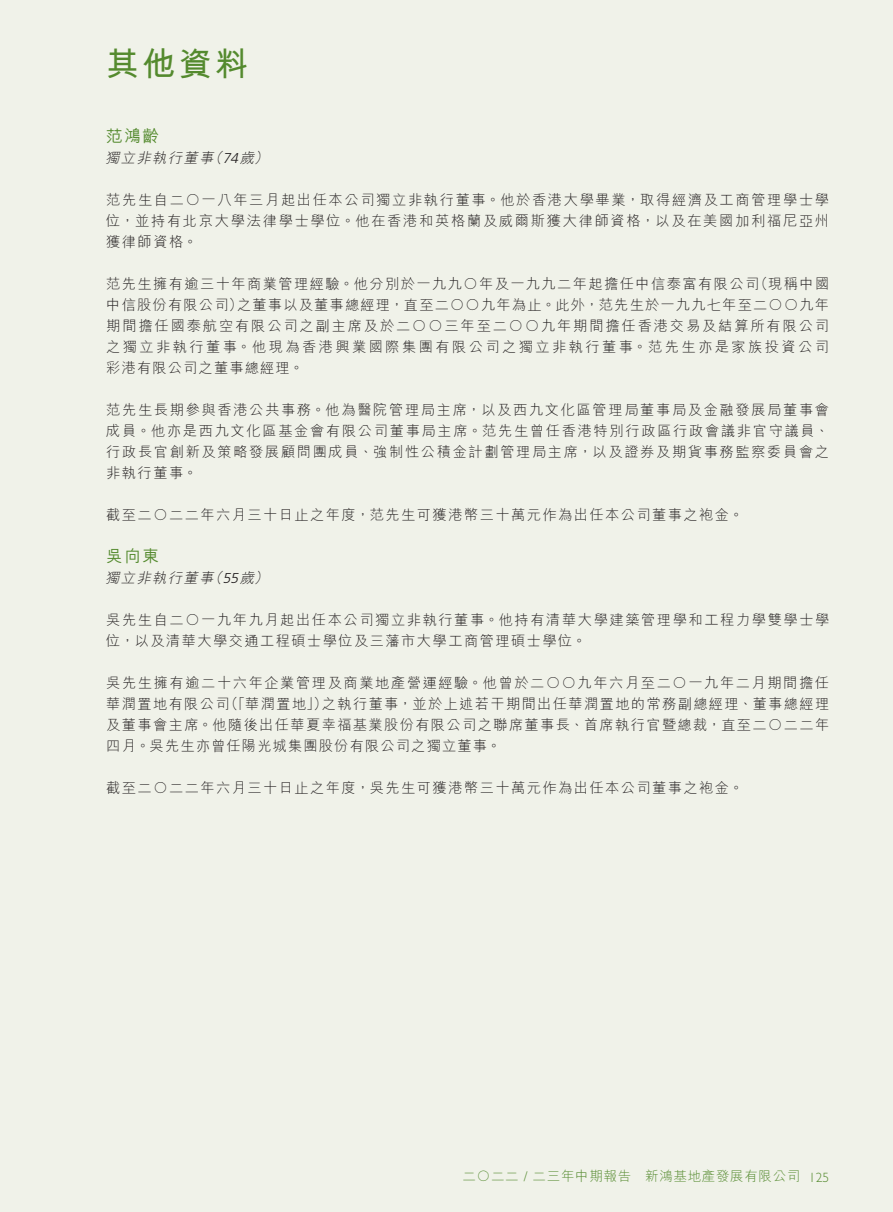
<style>
.page{position:relative;width:893px;height:1212px;background:#f0f2e9}
.page>*{position:absolute;margin:0;border:0;box-sizing:border-box;transform-origin:0 0}
.t1{font:700 33px "M Hei HK";color:#548a2e}
._02_H2{font:500 16.5px "M Hei HK";letter-spacing:.1em;color:#548a2e}
._00_Body_Text{font:300 14.25px/21px "M Hei HK";letter-spacing:.1em;color:#231f20;text-align:justify}
._00_Body_Text-2{font:italic 300 14.25px "M Hei HK";color:#231f20}
.t2{font:300 13.5px "M Hei HK";letter-spacing:.05em;color:#548a2e}
.t3{font:300 13.5px "Gill Sans Std";color:#548a2e}
.s1{font-family:"Frutiger LT Std"}
</style>
<div class="page">
<h1 class="t1" style="left:106px;top:40px;width:143px">其他資料</h1>
<p class="_02_H2" style="left:106px;top:124px;width:54px">范鴻齡</p>
<p class="_00_Body_Text-2" style="left:105px;top:151px;width:167px">獨立非執行董事（<span class="s1">74</span>歲）</p>
<p class="_00_Body_Text" style="left:106px;top:189px;width:724px">范先生自二○一八年三月起出任本公司獨立非執行董事。他於香港大學畢業，取得經濟及工商管理學士學位，並持有北京大學法律學士學位。他在香港和英格蘭及威爾斯獲大律師資格，以及在美國加利福尼亞州獲律師資格。</p>
<p class="_00_Body_Text" style="left:106px;top:273px;width:724px">范先生擁有逾三十年商業管理經驗。他分別於一九九○年及一九九二年起擔任中信泰富有限公司（現稱中國中信股份有限公司）之董事以及董事總經理，直至二○○九年為止。此外，范先生於一九九七年至二○○九年期間擔任國泰航空有限公司之副主席及於二○○三年至二○○九年期間擔任香港交易及結算所有限公司之獨立非執行董事。他現為香港興業國際集團有限公司之獨立非執行董事。范先生亦是家族投資公司彩港有限公司之董事總經理。</p>
<p class="_00_Body_Text" style="left:106px;top:399px;width:724px">范先生長期參與香港公共事務。他為醫院管理局主席，以及西九文化區管理局董事局及金融發展局董事會成員。他亦是西九文化區基金會有限公司董事局主席。范先生曾任香港特別行政區行政會議非官守議員、行政長官創新及策略發展顧問團成員、強制性公積金計劃管理局主席，以及證券及期貨事務監察委員會之非執行董事。</p>
<p class="_00_Body_Text" style="left:106px;top:504px;width:638px">截至二○二二年六月三十日止之年度，范先生可獲港幣三十萬元作為出任本公司董事之袍金。</p>
<p class="_02_H2" style="left:106px;top:544px;width:54px">吳向東</p>
<p class="_00_Body_Text-2" style="left:105px;top:571px;width:167px">獨立非執行董事（<span class="s1">55</span>歲）</p>
<p class="_00_Body_Text" style="left:106px;top:609px;width:725px">吳先生自二○一九年九月起出任本公司獨立非執行董事。他持有清華大學建築管理學和工程力學雙學士學位，以及清華大學交通工程碩士學位及三藩市大學工商管理碩士學位。</p>
<p class="_00_Body_Text" style="left:106px;top:672px;width:725px">吳先生擁有逾二十六年企業管理及商業地產營運經驗。他曾於二○○九年六月至二○一九年二月期間擔任華潤置地有限公司（「華潤置地」）之執行董事，並於上述若干期間出任華潤置地的常務副總經理、董事總經理及董事會主席。他隨後出任華夏幸福基業股份有限公司之聯席董事長、首席執行官暨總裁，直至二○二二年四月。吳先生亦曾任陽光城集團股份有限公司之獨立董事。</p>
<p class="_00_Body_Text" style="left:106px;top:777px;width:638px">截至二○二二年六月三十日止之年度，吳先生可獲港幣三十萬元作為出任本公司董事之袍金。</p>
<p class="t2" style="left:463px;top:1169px;width:339px">二○二二 / 二三年中期報告 新鴻基地產發展有限公司</p>
<p class="t3" style="left:809px;top:1169px;width:22px">125</p>
</div>
